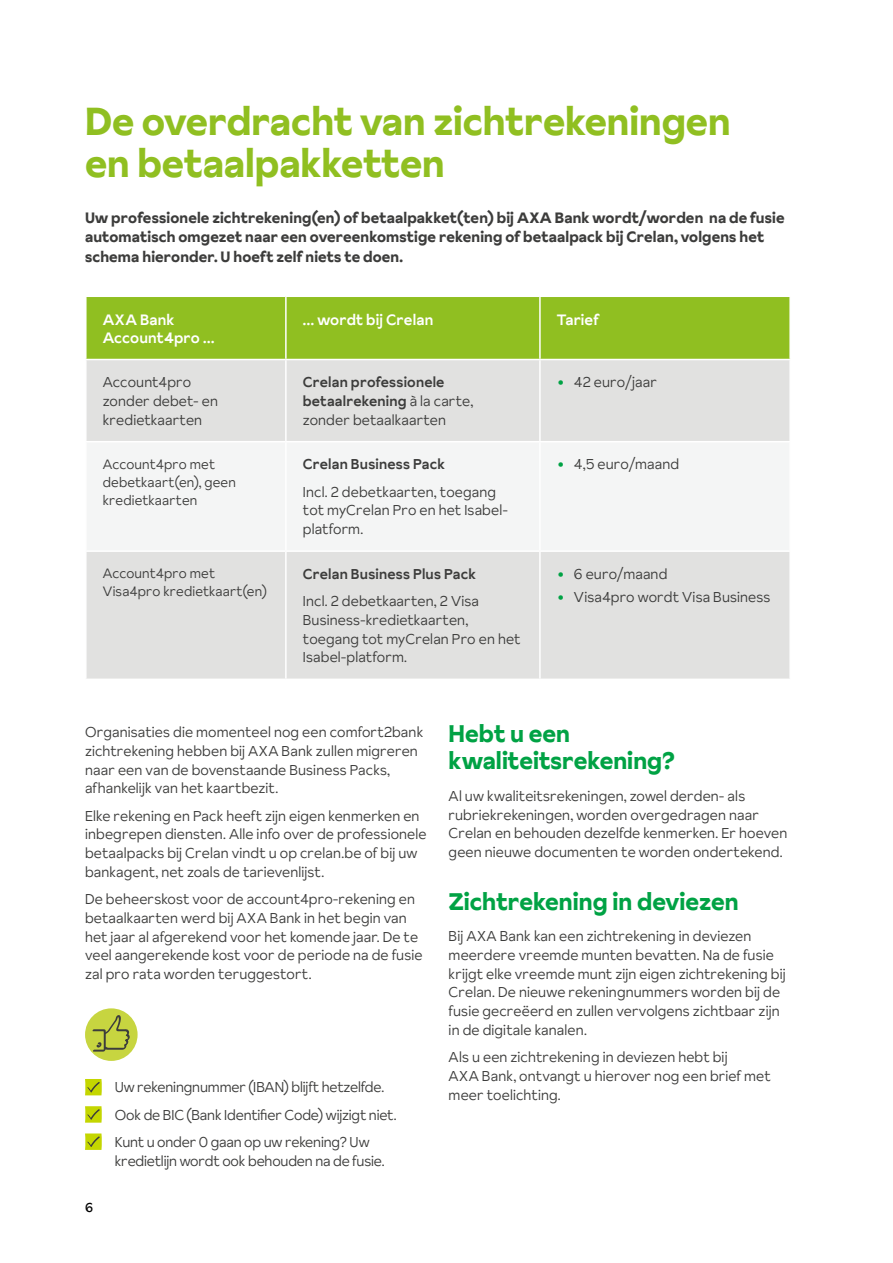
<style>
.page{position:relative;width:893px;height:1263px;background:#fff}
.page>*{position:absolute;margin:0;border:0;box-sizing:border-box;transform-origin:0 0}
.t1{font:700 39px/42px "Crelan Sunset";color:#90bf21}
.t2{font:700 24px/27px "Crelan Sunset";color:#00a244}
.t3{font:700 15px/19.5px "Crelan Sunset";letter-spacing:.01em;color:#3c3c3b}
.t4{font:500 15px/18px "Crelan Sunset";letter-spacing:.01em;color:#fff}
.t5{font:300 14.25px/18.8px "Crelan Sunset";letter-spacing:.01em;color:#3c3c3b}
.t6{font:300 14.25px/27.3px "Crelan Sunset";letter-spacing:-.01em;color:#3c3c3b}
.t7{font:500 14.25px/18.8px "Crelan Sunset";letter-spacing:.015em;color:#3c3c3b}
.t8{font:300 13.5px/18px "Crelan Sunset";letter-spacing:.01em;color:#3c3c3b}
.t9{font:12.9px "Crelan Sunset";color:#000}
.s1{font-weight:300}
.s2{font-weight:500;color:#00a244}
</style>
<div class="page">
<div style="left:87px;top:297px;width:702px;height:62px;background:#90bf21"></div>
<div style="left:87px;top:360px;width:702px;height:319px;background:#e1e1e0"></div>
<div style="left:87px;top:442px;width:702px;height:108px;background:#f4f5f5"></div>
<hr style="left:285px;top:297px;width:2px;height:62px;background:#fff">
<hr style="left:539px;top:297px;width:2px;height:62px;background:#fff">
<hr style="left:85px;top:441px;width:201px;height:1px;background:#fff">
<hr style="left:85px;top:550px;width:201px;height:2px;background:#fff">
<hr style="left:285px;top:360px;width:2px;height:81px;background:#fff">
<hr style="left:286px;top:441px;width:254px;height:1px;background:#fff">
<hr style="left:285px;top:442px;width:2px;height:108px;background:#fff">
<hr style="left:286px;top:550px;width:254px;height:2px;background:#fff">
<hr style="left:285px;top:552px;width:2px;height:127px;background:#fff">
<hr style="left:539px;top:360px;width:2px;height:81px;background:#fff">
<hr style="left:540px;top:441px;width:251px;height:1px;background:#fff">
<hr style="left:539px;top:442px;width:2px;height:108px;background:#fff">
<hr style="left:540px;top:550px;width:251px;height:2px;background:#fff">
<hr style="left:539px;top:552px;width:2px;height:127px;background:#fff">
<div style="left:85px;top:1008px;width:53px;height:53px;background:#c7d540;border-radius:50%"></div>
<svg style="left:92px;top:1015px;width:38px;height:37px"></svg>
<svg style="left:85px;top:1079px;width:17px;height:16px"></svg>
<svg style="left:85px;top:1106px;width:17px;height:17px"></svg>
<svg style="left:85px;top:1133px;width:17px;height:17px"></svg>
<h1 class="t1" style="left:85px;top:100px;width:647px">De overdracht van zichtrekeningen en betaalpakketten</h1>
<p class="t3" style="left:85px;top:207px;width:701px">Uw professionele zichtrekening(en) of betaalpakket(ten) bij AXA Bank wordt/worden na de fusie automatisch omgezet naar een overeenkomstige rekening of betaalpack bij Crelan, volgens het schema hieronder. U hoeft zelf niets te doen.</p>
<p class="t4" style="left:103px;top:310px;width:113px">AXA Bank<br>Account4pro …</p>
<p class="t4" style="left:303px;top:310px;width:132px">… wordt bij Crelan</p>
<p class="t4" style="left:557px;top:310px;width:43px">Tarief</p>
<p class="t5" style="left:103px;top:373px;width:117px">Account4pro zonder debet- en kredietkaarten</p>
<p class="t7" style="left:303px;top:373px;width:172px">Crelan professionele betaalrekening <span class="s1">à la carte, zonder betaalkaarten</span></p>
<p class="t5" style="left:557px;top:373px;width:102px"><span class="s2">∙</span> 42 euro/jaar</p>
<p class="t8" style="left:103px;top:455px;width:135px">Account4pro met debetkaart(en), geen kredietkaarten</p>
<p class="t7" style="left:303px;top:455px;width:144px">Crelan Business Pack</p>
<p class="t5" style="left:557px;top:455px;width:124px"><span class="s2">∙</span> 4,5 euro/maand</p>
<p class="t5" style="left:303px;top:482px;width:207px">Incl. 2 debetkaarten, toegang tot myCrelan Pro en het Isabel&shy;platform.</p>
<p class="t8" style="left:103px;top:564px;width:166px">Account4pro met<br>Visa4pro kredietkaart(en)</p>
<p class="t7" style="left:303px;top:564px;width:175px">Crelan Business Plus Pack</p>
<p class="t5" style="left:303px;top:592px;width:219px">Incl. 2 debetkaarten, 2 Visa<br>Business-kredietkaarten, toegang tot myCrelan Pro en het<br>Isabel-platform.</p>
<p class="t5" style="left:557px;top:562px;width:215px;line-height:23px"><span class="s2">∙</span> 6 euro/maand<br><span class="s2">∙</span> Visa4pro wordt Visa Business</p>
<p class="t5" style="left:85px;top:723px;width:340px">Organisaties die momenteel nog een comfort2bank zichtrekening hebben bij AXA Bank zullen migreren naar een van de bovenstaande Business Packs, afhankelijk van het kaartbezit.</p>
<p class="t5" style="left:85px;top:806px;width:343px">Elke rekening en Pack heeft zijn eigen kenmerken en inbegrepen diensten. Alle info over de professionele betaalpacks bij Crelan vindt u op crelan.be of bij uw bankagent, net zoals de tarievenlijst.</p>
<p class="t5" style="left:85px;top:890px;width:339px">De beheerskost voor de account4pro-rekening en betaalkaarten werd bij AXA Bank in het begin van het jaar al afgerekend voor het komende jaar. De te veel aangerekende kost voor de periode na de fusie zal pro rata worden teruggestort.</p>
<p class="t9" style="left:85px;top:1199px;width:10px">6</p>
<p class="t6" style="left:115px;top:1074px;width:283px">Uw rekeningnummer (IBAN) blijft hetzelfde.<br>Ook de BIC (Bank Identifier Code) wijzigt niet.<br>Kunt u onder 0 gaan op uw rekening? Uw</p>
<p class="t6" style="left:115px;top:1147px;width:271px">kredietlijn wordt ook behouden na de fusie.</p>
<h2 class="t2" style="left:449px;top:720px;width:228px">Hebt u een kwaliteitsrekening?</h2>
<p class="t5" style="left:449px;top:786px;width:340px">Al uw kwaliteitsrekeningen, zowel derden- als rubriekrekeningen, worden overgedragen naar Crelan en behouden dezelfde kenmerken. Er hoeven geen nieuwe documenten te worden ondertekend.</p>
<h2 class="t2" style="left:449px;top:887px;width:291px">Zichtrekening in deviezen</h2>
<p class="t5" style="left:449px;top:927px;width:338px">Bij AXA Bank kan een zichtrekening in deviezen meerdere vreemde munten bevatten. Na de fusie krijgt elke vreemde munt zijn eigen zichtrekening bij Crelan. De nieuwe rekeningnummers worden bij de fusie gecreëerd en zullen vervolgens zichtbaar zijn in de digitale kanalen.</p>
<p class="t5" style="left:449px;top:1048px;width:324px">Als u een zichtrekening in deviezen hebt bij<br>AXA Bank, ontvangt u hierover nog een brief met meer toelichting.</p>
</div>
